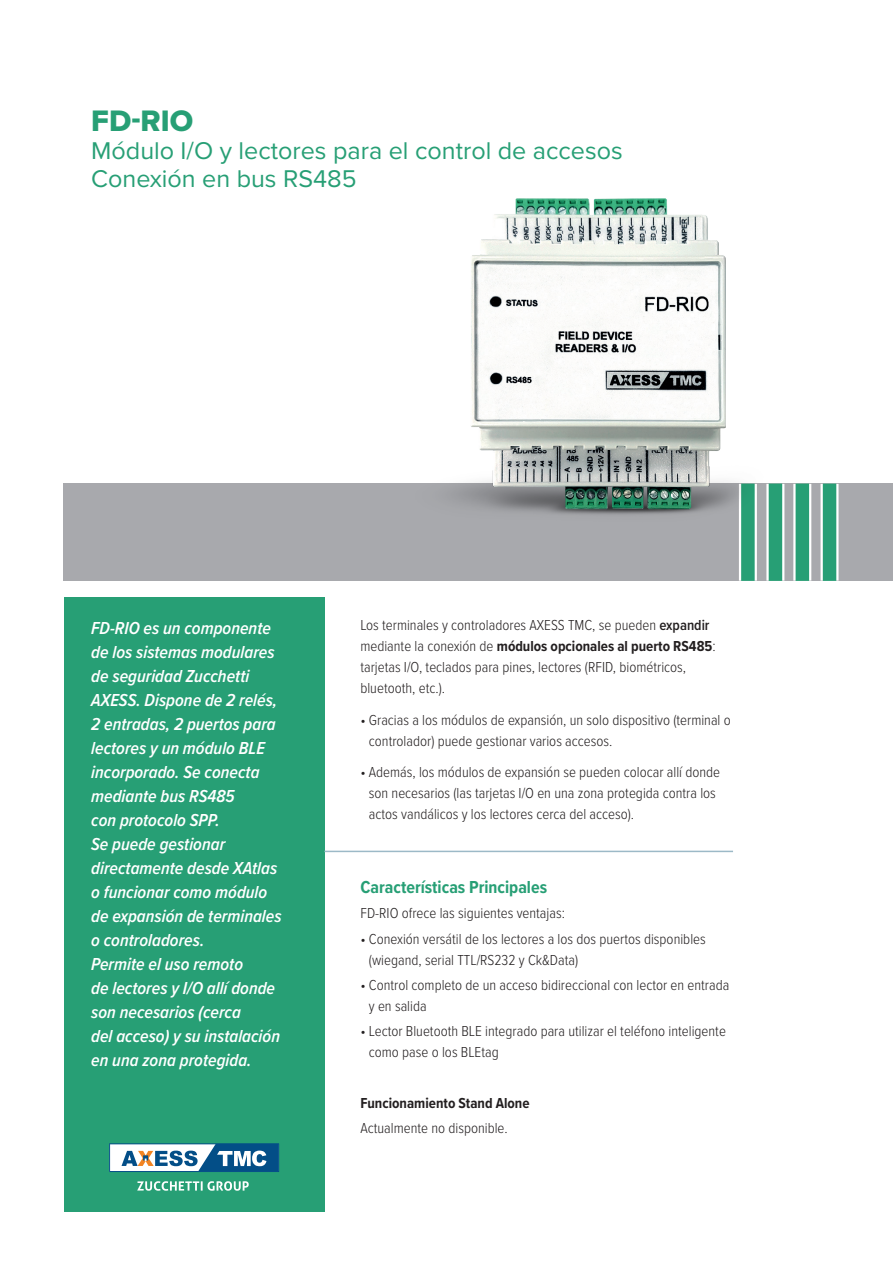
<style>
.page{position:relative;width:893px;height:1263px;background:#fff}
.page>*{position:absolute;margin:0;border:0;box-sizing:border-box;transform-origin:0 0}
.t1{font:30.75px "Proxima Nova Extrabld";color:#279f75}
.t2{font:25.05px/28.2px "Proxima Nova";color:#279f75}
.t3{font:italic 600 18px/24px "Proxima Nova Cond";color:#fff}
.t4{font:700 18px "Proxima Nova Cond";color:#279f75}
.t5{font:300 15px/21px "Proxima Nova Cond";color:#231f20}
.t6{font:700 15px "Proxima Nova Cond";color:#231f20}
.s1{font-weight:600}
.s2{font-weight:700}
</style>
<div class="page">
<div style="left:64px;top:597px;width:260px;height:615px;background:#279f75"></div>
<div style="left:64px;top:484px;width:829px;height:97px;background:#a8a9ad"></div>
<div style="left:820px;top:484px;width:18px;height:97px;background:#bae0d3"></div>
<div style="left:823px;top:484px;width:13px;height:97px;background:#279f75"></div>
<hr style="left:324px;top:851px;width:409px;height:1px;background:#9cb9c7">
<img style="left:340px;top:198px;width:489px;height:383px">
<svg style="left:137px;top:1181px;width:112px;height:10px"></svg>
<svg style="left:109px;top:1143px;width:170px;height:29px;background:#7fa3bd"></svg>
<h1 class="t1" style="left:91px;top:97px;width:104px">FD-RIO</h1>
<h2 class="t2" style="left:91px;top:135px;width:533px">Módulo I/O y lectores para el control de accesos<br>Conexión en bus RS485</h2>
<p class="t3" style="left:91px;top:616px;width:192px">FD-RIO es un componente de los sistemas modulares de seguridad Zucchetti<br>AXESS. Dispone de 2 relés,<br>2 entradas, 2 puertos para lectores y un módulo BLE incorporado. Se conecta mediante bus RS485<br>con protocolo SPP.<br>Se puede gestionar directamente desde XAtlas o funcionar como módulo de expansión de terminales o controladores.<br>Permite el uso remoto<br>de lectores y I/O allí donde son necesarios (cerca<br>del acceso) y su instalación en una zona protegida.</p>
<p class="t5" style="left:360px;top:614px;width:357px">Los terminales y controladores AXESS TMC, se pueden <span class="s1">expandir </span>mediante la conexión de <span class="s2">módulos opcionales al puerto RS485</span>: tarjetas I/O, teclados para pines, lectores (RFID, biométricos, bluetooth, etc.).</p>
<p class="t5" style="left:369px;top:708px;width:363px;text-indent:-9px">• Gracias a los módulos de expansión, un solo dispositivo (terminal o controlador) puede gestionar varios accesos.</p>
<p class="t5" style="left:369px;top:761px;width:353px;text-indent:-9px">• Además, los módulos de expansión se pueden colocar allí donde son necesarios (las tarjetas I/O en una zona protegida contra los actos vandálicos y los lectores cerca del acceso).</p>
<p class="t4" style="left:360px;top:874px;width:188px">Características Principales</p>
<p class="t5" style="left:360px;top:902px;width:206px">FD-RIO ofrece las siguientes ventajas:</p>
<p class="t5" style="left:369px;top:927px;width:338px;text-indent:-9px">• Conexión versátil de los lectores a los dos puertos disponibles (wiegand, serial TTL/RS232 y Ck&amp;Data)</p>
<p class="t5" style="left:369px;top:973px;width:362px;text-indent:-9px">• Control completo de un acceso bidireccional con lector en entrada y en salida</p>
<p class="t5" style="left:369px;top:1020px;width:359px;text-indent:-9px">• Lector Bluetooth BLE integrado para utilizar el teléfono inteligente como pase o los BLEtag</p>
<p class="t6" style="left:360px;top:1091px;width:171px">Funcionamiento Stand Alone</p>
<p class="t5" style="left:360px;top:1116px;width:149px">Actualmente no disponible.</p>
</div>
